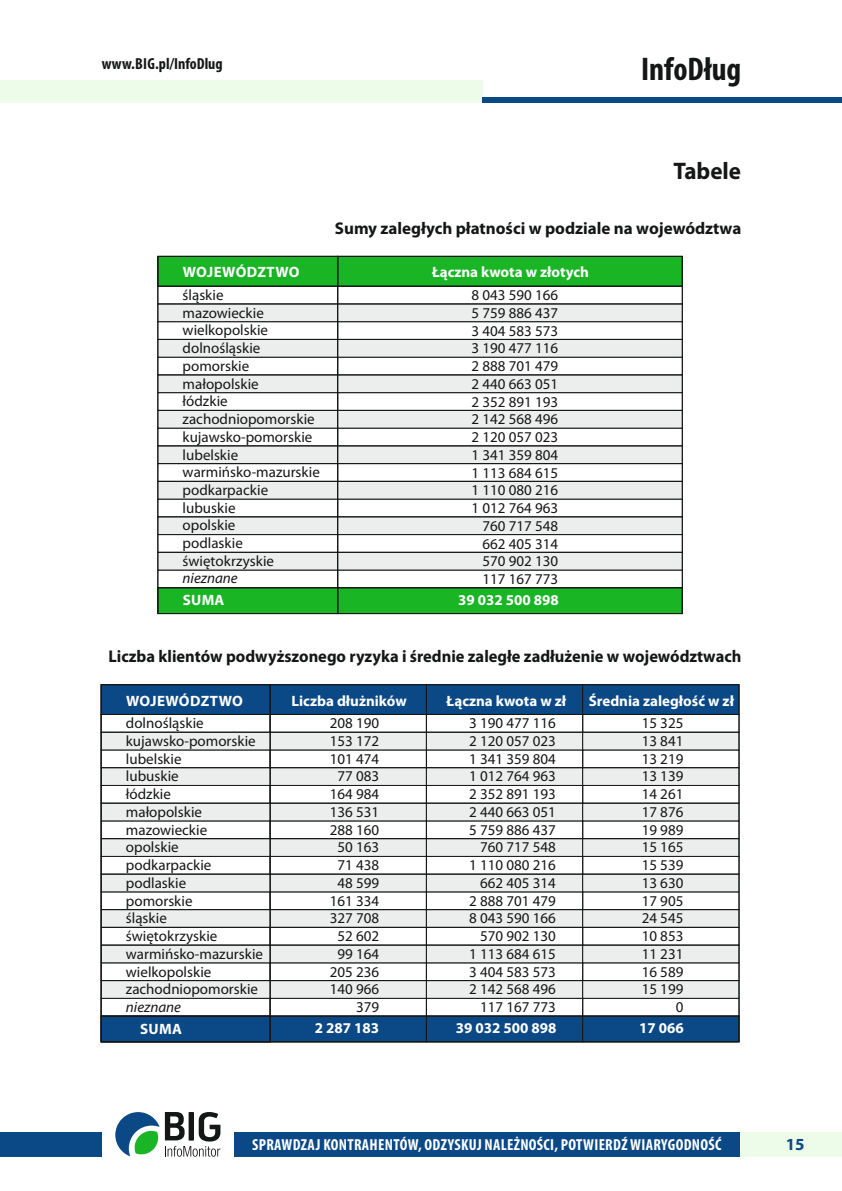
<style>
.page{position:relative;width:842px;height:1191px;background:#fff}
.page>*{position:absolute;margin:0;border:0;box-sizing:border-box;transform-origin:0 0}
.t1{font:700 condensed 32.8px "Myriad Pro";color:#151616}
.t2{font:700 24px "Myriad Pro";color:#151616;scale:.96 1}
.t3{font:700 17px "Myriad Pro";color:#151616}
.t4{font:700 17px "Myriad Pro";color:#0b4986}
.t5{font:700 condensed 16px "Myriad Pro";letter-spacing:.02em;color:#fff}
.t6{font:700 condensed 16px "Myriad Pro";color:#151616}
.t7{font:15px/17.8px "Myriad Pro";color:#151616;text-align:right}
.t8{font:700 15px "Myriad Pro";color:#fff}
.t9{font:700 15px "Myriad Pro";letter-spacing:.02em;color:#fff}
.t10{font:italic 15px "Myriad Pro";color:#151616}
</style>
<div class="page">
<div style="left:0;top:80px;width:482px;height:22px;background:#edfce8"></div>
<div style="left:482px;top:97px;width:360px;height:5px;background:#0b4986"></div>
<div style="left:0;top:1132px;width:740px;height:24px;background:#0b4986"></div>
<div style="left:102px;top:1106px;width:132px;height:61px;background:#fff"></div>
<svg style="left:115px;top:1112px;width:105px;height:44px"></svg>
<div style="left:740px;top:1132px;width:102px;height:24px;background:#edfce8"></div>
<div style="left:158px;top:570px;width:180px;height:18px;border:1px solid #151616"></div>
<div style="left:337px;top:570px;width:345px;height:18px;border:1px solid #151616"></div>
<div style="left:158px;top:428px;width:180px;height:18px;border:1px solid #151616"></div>
<svg style="left:159px;top:445px;width:522px;height:18px;background:#e0e1e1"></svg>
<div style="left:337px;top:428px;width:345px;height:18px;border:1px solid #151616"></div>
<svg style="left:159px;top:410px;width:522px;height:18px;background:#dadbdb"></svg>
<div style="left:158px;top:499px;width:180px;height:18px;border:1px solid #151616"></div>
<div style="left:158px;top:463px;width:180px;height:18px;border:1px solid #151616"></div>
<svg style="left:159px;top:552px;width:522px;height:18px;background:#dadbdb"></svg>
<svg style="left:159px;top:516px;width:522px;height:19px;background:#d5d6d6"></svg>
<div style="left:337px;top:499px;width:345px;height:18px;border:1px solid #151616"></div>
<svg style="left:159px;top:481px;width:522px;height:18px;background:#dadbdb"></svg>
<div style="left:337px;top:463px;width:345px;height:18px;border:1px solid #151616"></div>
<div style="left:158px;top:357px;width:180px;height:18px;border:1px solid #151616"></div>
<svg style="left:159px;top:374px;width:522px;height:19px;background:#d5d6d6"></svg>
<div style="left:337px;top:357px;width:345px;height:18px;border:1px solid #151616"></div>
<svg style="left:159px;top:339px;width:522px;height:18px;background:#e2e3e3"></svg>
<div style="left:337px;top:321px;width:345px;height:19px;border:1px solid #151616"></div>
<svg style="left:159px;top:303px;width:522px;height:19px;background:#d5d6d6"></svg>
<div style="left:337px;top:286px;width:345px;height:18px;border:1px solid #151616"></div>
<div style="left:159px;top:258px;width:522px;height:27px;background:#19b525"></div>
<div style="left:159px;top:589px;width:522px;height:23px;background:#19b525"></div>
<div style="left:157px;top:256px;width:181px;height:31px;border:1px solid #151616"></div>
<div style="left:337px;top:256px;width:346px;height:31px;border:1px solid #151616"></div>
<div style="left:337px;top:587px;width:346px;height:27px;border:1px solid #151616"></div>
<div style="left:157px;top:587px;width:181px;height:27px;border:1px solid #151616"></div>
<div style="left:270px;top:998px;width:157px;height:18px;border:1px solid #151616"></div>
<div style="left:270px;top:927px;width:157px;height:18px;border:1px solid #151616"></div>
<div style="left:426px;top:998px;width:157px;height:18px;border:1px solid #151616"></div>
<div style="left:426px;top:927px;width:157px;height:18px;border:1px solid #151616"></div>
<div style="left:582px;top:998px;width:157px;height:18px;border:1px solid #151616"></div>
<div style="left:582px;top:927px;width:157px;height:18px;border:1px solid #151616"></div>
<svg style="left:103px;top:909px;width:634px;height:18px;background:#dddede"></svg>
<div style="left:101px;top:891px;width:169px;height:19px;border:1px solid #151616"></div>
<svg style="left:103px;top:873px;width:634px;height:19px;background:#d3d4d4"></svg>
<svg style="left:103px;top:838px;width:634px;height:19px;background:#d3d4d4"></svg>
<div style="left:101px;top:820px;width:169px;height:19px;border:1px solid #151616"></div>
<svg style="left:103px;top:802px;width:634px;height:19px;background:#d4d5d5"></svg>
<div style="left:101px;top:998px;width:169px;height:18px;border:1px solid #151616"></div>
<svg style="left:103px;top:980px;width:634px;height:18px;background:#dbdcdc"></svg>
<svg style="left:103px;top:944px;width:634px;height:19px;background:#d4d5d5"></svg>
<div style="left:101px;top:927px;width:169px;height:18px;border:1px solid #151616"></div>
<svg style="left:103px;top:767px;width:634px;height:19px;background:#d3d4d4"></svg>
<div style="left:101px;top:749px;width:169px;height:19px;border:1px solid #151616"></div>
<svg style="left:103px;top:732px;width:634px;height:18px;background:#dadbdb"></svg>
<div style="left:103px;top:686px;width:634px;height:27px;background:#0b4986"></div>
<div style="left:103px;top:1017px;width:634px;height:23px;background:#0b4986"></div>
<div style="left:101px;top:684px;width:638px;height:31px;border:1px solid #151616"></div>
<div style="left:101px;top:684px;width:170px;height:358px;border:1px solid #151616"></div>
<div style="left:101px;top:1015px;width:638px;height:27px;border:1px solid #151616"></div>
<p class="t6" style="left:102px;top:57px;width:122px">www.BIG.pl/InfoDlug</p>
<h1 class="t1" style="left:641px;top:55px;width:102px">InfoDług</h1>
<h2 class="t2" style="left:673px;top:161px;width:72px">Tabele</h2>
<p class="t3" style="left:335px;top:221px;width:408px">Sumy zaległych płatności w podziale na województwa</p>
<p class="t9" style="left:183px;top:266px;width:118px">WOJEWÓDZTWO</p>
<p class="t8" style="left:432px;top:266px;width:158px">Łączna kwota w złotych</p>
<p class="t7" style="left:183px;top:287px;width:139px;text-align:left">śląskie<br>mazowieckie wielkopolskie dolnośląskie pomorskie małopolskie<br>łódzkie zachodniopomorskie kujawsko-pomorskie lubelskie warmińsko-mazurskie podkarpackie lubuskie<br>opolskie<br>podlaskie świętokrzyskie</p>
<p class="t10" style="left:183px;top:572px;width:57px">nieznane</p>
<p class="t7" style="left:472px;top:287px;width:88px">8 043 590 166<br>5 759 886 437<br>3 404 583 573<br>3 190 477 116<br>2 888 701 479<br>2 440 663 051<br>2 352 891 193<br>2 142 568 496<br>2 120 057 023<br>1 341 359 804<br>1 113 684 615<br>1 110 080 216<br>1 012 764 963<br>760 717 548<br>662 405 314<br>570 902 130<br>117 167 773</p>
<p class="t8" style="left:183px;top:594px;width:43px">SUMA</p>
<p class="t8" style="left:458px;top:593px;width:102px">39 032 500 898</p>
<p class="t3" style="left:109px;top:649px;width:634px">Liczba klientów podwyższonego ryzyka i średnie zaległe zadłużenie w województwach</p>
<p class="t9" style="left:126px;top:694px;width:118px">WOJEWÓDZTWO</p>
<p class="t8" style="left:291px;top:694px;width:117px">Liczba dłużników</p>
<p class="t8" style="left:447px;top:694px;width:121px">Łączna kwota w zł</p>
<p class="t8" style="left:589px;top:694px;width:147px">Średnia zaległość w zł</p>
<p class="t7" style="left:126px;top:715px;width:139px;text-align:left">dolnośląskie kujawsko-pomorskie lubelskie<br>lubuskie<br>łódzkie<br>małopolskie mazowieckie opolskie podkarpackie podlaskie<br>pomorskie<br>śląskie<br>świętokrzyskie warmińsko-mazurskie wielkopolskie zachodniopomorskie</p>
<p class="t10" style="left:126px;top:1001px;width:57px">nieznane</p>
<p class="t7" style="left:330px;top:715px;width:51px">208 190<br>153 172<br>101 474<br>77 083<br>164 984<br>136 531<br>288 160<br>50 163<br>71 438<br>48 599<br>161 334<br>327 708<br>52 602<br>99 164<br>205 236<br>140 966<br>379</p>
<p class="t7" style="left:469px;top:715px;width:88px">3 190 477 116<br>2 120 057 023<br>1 341 359 804<br>1 012 764 963<br>2 352 891 193<br>2 440 663 051<br>5 759 886 437<br>760 717 548<br>1 110 080 216<br>662 405 314<br>2 888 701 479<br>8 043 590 166<br>570 902 130<br>1 113 684 615<br>3 404 583 573<br>2 142 568 496<br>117 167 773</p>
<p class="t7" style="left:642px;top:715px;width:43px">15 325<br>13 841<br>13 219<br>13 139<br>14 261<br>17 876<br>19 989<br>15 165<br>15 539<br>13 630<br>17 905<br>24 545<br>10 853<br>11 231<br>16 589<br>15 199<br>0</p>
<p class="t8" style="left:140px;top:1022px;width:43px">SUMA</p>
<p class="t8" style="left:315px;top:1021px;width:66px">2 287 183</p>
<p class="t8" style="left:456px;top:1021px;width:102px">39 032 500 898</p>
<p class="t8" style="left:639px;top:1021px;width:46px">17 066</p>
<p class="t5" style="left:252px;top:1138px;width:471px">SPRAWDZAJ KONTRAHENTÓW, ODZYSKUJ NALEŻNOŚCI, POTWIERDŹ WIARYGODNOŚĆ</p>
<p class="t4" style="left:786px;top:1137px;width:20px">15</p>
</div>
